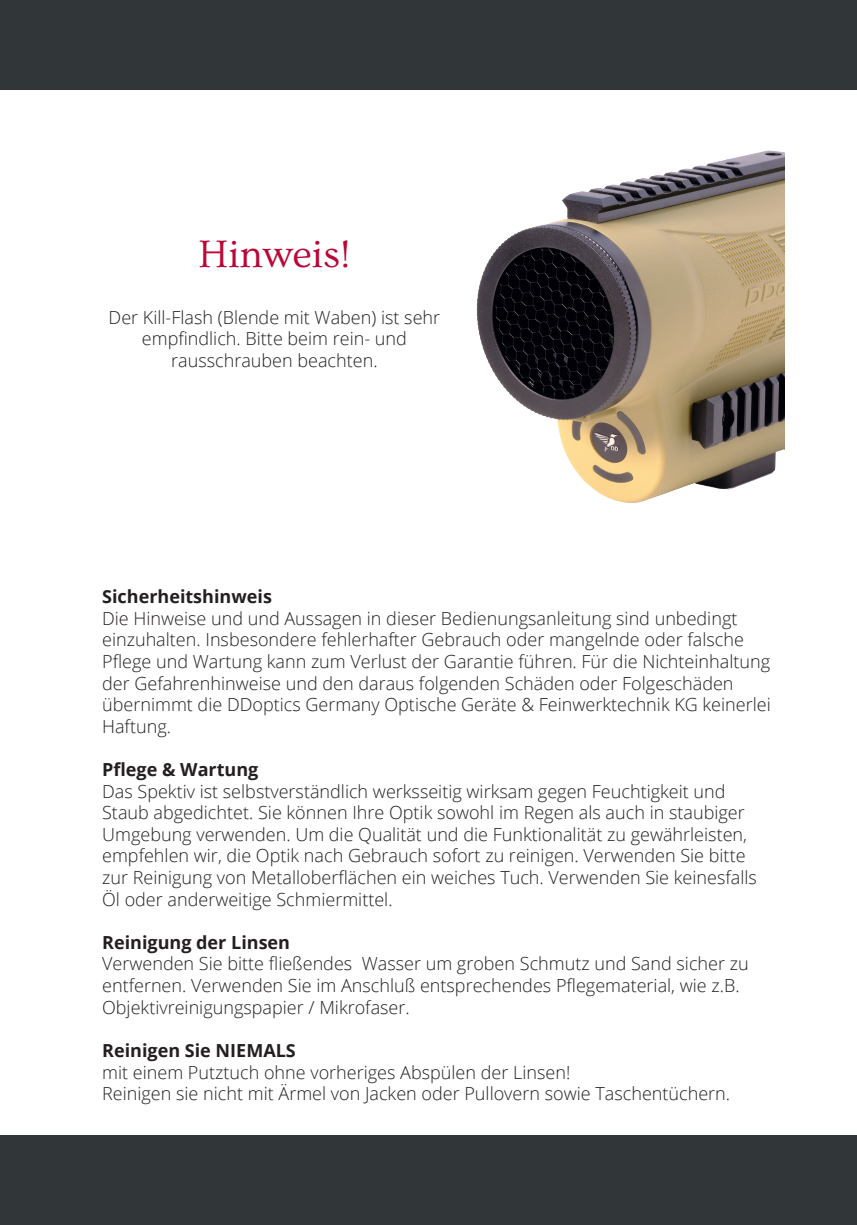
<style>
.page{position:relative;width:857px;height:1225px;background:#fff}
.page>*{position:absolute;margin:0;border:0;box-sizing:border-box;transform-origin:0 0}
.t1{font:40px "Ovo";color:#ba0737}
.t2{font:300 18px/21.6px "Open Sans";color:#231f20}
.t3{font:700 18px "Open Sans";color:#231f20}
</style>
<div class="page">
<div style="left:0;top:0;width:856px;height:89px;background:#313639"></div>
<div style="left:0;top:1136px;width:856px;height:89px;background:#313639"></div>
<img style="left:476px;top:150px;width:308px;height:353px">
<h1 class="t1" style="left:198px;top:232px;width:153px">Hinweis!</h1>
<p class="t2" style="left:109px;top:306px;width:333px;text-align:center">Der Kill-Flash (Blende mit Waben) ist sehr empfindlich. Bitte beim rein- und rausschrauben beachten.</p>
<p class="t3" style="left:102px;top:584px;width:171px">Sicherheitshinweis</p>
<p class="t2" style="left:102px;top:607px;width:669px">Die Hinweise und und Aussagen in dieser Bedienungsanleitung sind unbedingt einzuhalten. Insbesondere fehlerhafter Gebrauch oder mangelnde oder falsche Pflege und Wartung kann zum Verlust der Garantie führen. Für die Nichteinhaltung der Gefahrenhinweise und den daraus folgenden Schäden oder Folgeschäden übernimmt die DDoptics Germany Optische Geräte &amp; Feinwerktechnik KG keinerlei Haftung.</p>
<p class="t3" style="left:102px;top:757px;width:158px">Pflege &amp; Wartung</p>
<p class="t2" style="left:102px;top:780px;width:656px">Das Spektiv ist selbstverständlich werksseitig wirksam gegen Feuchtigkeit und Staub abgedichtet. Sie können Ihre Optik sowohl im Regen als auch in staubiger Umgebung verwenden. Um die Qualität und die Funktionalität zu gewährleisten, empfehlen wir, die Optik nach Gebrauch sofort zu reinigen. Verwenden Sie bitte zur Reinigung von Metalloberflächen ein weiches Tuch. Verwenden Sie keinesfalls Öl oder anderweitige Schmiermittel.</p>
<p class="t3" style="left:102px;top:929px;width:189px">Reinigung der Linsen</p>
<p class="t2" style="left:102px;top:952px;width:647px">Verwenden Sie bitte fließendes Wasser um groben Schmutz und Sand sicher zu entfernen. Verwenden Sie im Anschluß entsprechendes Pflegematerial, wie z.B.<br>Objektivreinigungspapier / Mikrofaser.</p>
<p class="t3" style="left:102px;top:1037px;width:195px">Reinigen Sie NIEMALS</p>
<p class="t2" style="left:102px;top:1060px;width:629px">mit einem Putztuch ohne vorheriges Abspülen der Linsen!<br>Reinigen sie nicht mit Ärmel von Jacken oder Pullovern sowie Taschentüchern.</p>
</div>
